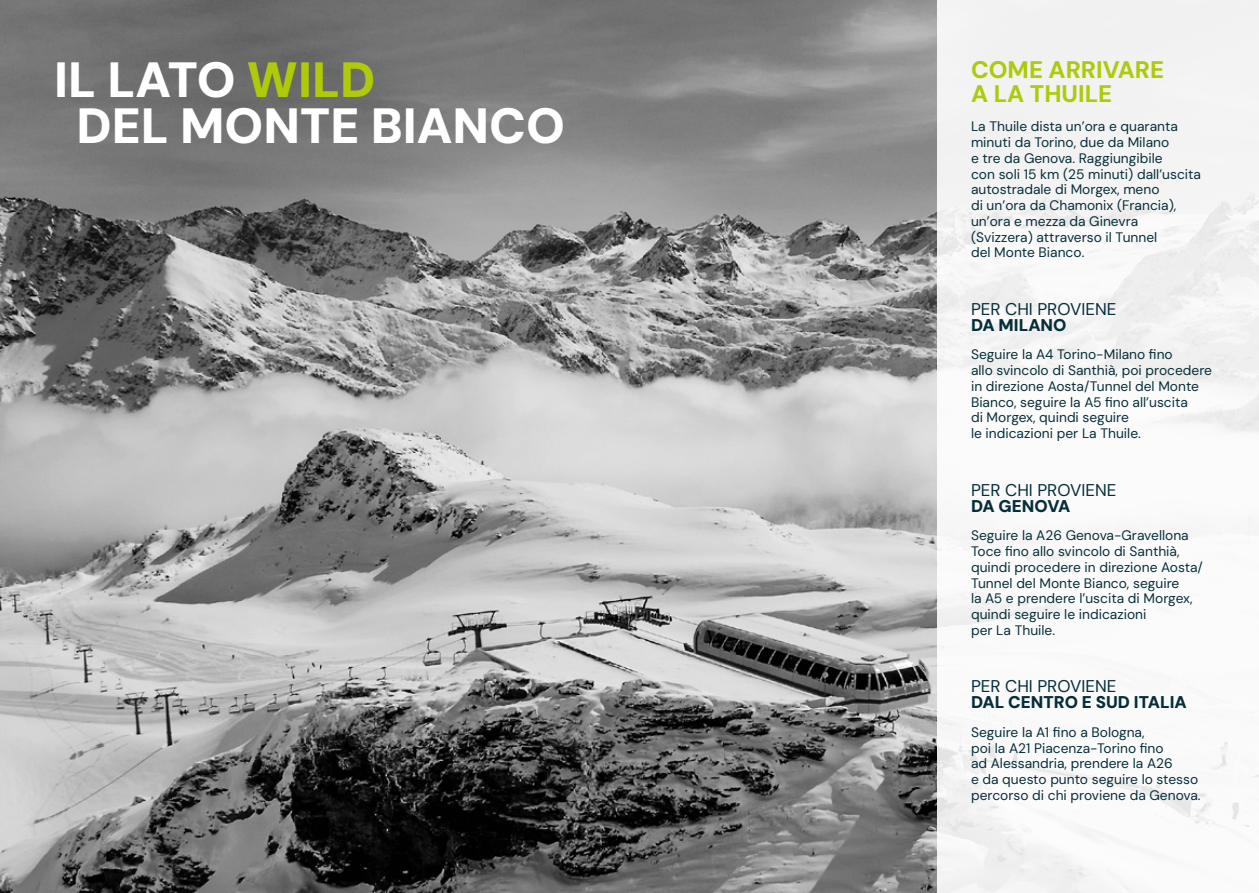
<style>
.page{position:relative;width:1259px;height:893px;background:#fff}
.page>*{position:absolute;margin:0;border:0;box-sizing:border-box;transform-origin:0 0}
.t1{font:900 49.5px/46.5px "DM Sans";color:#fff}
.t2{font:800 24px/24px "DM Sans";color:#afca0b}
.t3{font:16.95px "DM Sans";color:#062e3a}
.t4{font:900 16.95px "DM Sans";color:#062e3a}
.t5{font:13.8px/15.8px "DM Sans";color:#062e3a}
.s1{color:#afca0b}
</style>
<div class="page">
<img style="left:0;top:0;width:937px;height:893px">
<h1 class="t1" style="left:76px;top:57px;width:490px;text-indent:-22px">IL LATO <span class="s1">WILD<br></span>DEL MONTE BIANCO</h1>
<h2 class="t2" style="left:971px;top:57px;width:195px">COME ARRIVARE<br>A LA THUILE</h2>
<p class="t5" style="left:971px;top:119px;width:232px">La Thuile dista un’ora e quaranta minuti da Torino, due da Milano<br>e tre da Genova. Raggiungibile<br>con soli 15 km (25 minuti) dall’uscita autostradale di Morgex, meno<br>di un’ora da Chamonix (Francia), un’ora e mezza da Ginevra (Svizzera) attraverso il Tunnel<br>del Monte Bianco.</p>
<p class="t3" style="left:971px;top:299px;width:147px">PER CHI PROVIENE</p>
<p class="t4" style="left:971px;top:314px;width:97px">DA MILANO</p>
<p class="t5" style="left:971px;top:347px;width:242px">Seguire la A4 Torino-Milano fino<br>allo svincolo di Santhià, poi procedere in direzione Aosta/Tunnel del Monte Bianco, seguire la A5 fino all’uscita<br>di Morgex, quindi seguire<br>le indicazioni per La Thuile.</p>
<p class="t3" style="left:971px;top:479px;width:147px">PER CHI PROVIENE</p>
<p class="t4" style="left:971px;top:495px;width:101px">DA GENOVA</p>
<p class="t5" style="left:971px;top:527px;width:233px">Seguire la A26 Genova-Gravellona<br>Toce fino allo svincolo di Santhià, quindi procedere in direzione Aosta/<br>Tunnel del Monte Bianco, seguire<br>la A5 e prendere l’uscita di Morgex, quindi seguire le indicazioni<br>per La Thuile.</p>
<p class="t3" style="left:971px;top:676px;width:147px">PER CHI PROVIENE</p>
<p class="t4" style="left:971px;top:691px;width:217px">DAL CENTRO E SUD ITALIA</p>
<p class="t5" style="left:971px;top:724px;width:231px">Seguire la A1 fino a Bologna,<br>poi la A21 Piacenza-Torino fino<br>ad Alessandria, prendere la A26<br>e da questo punto seguire lo stesso percorso di chi proviene da Genova.</p>
</div>
